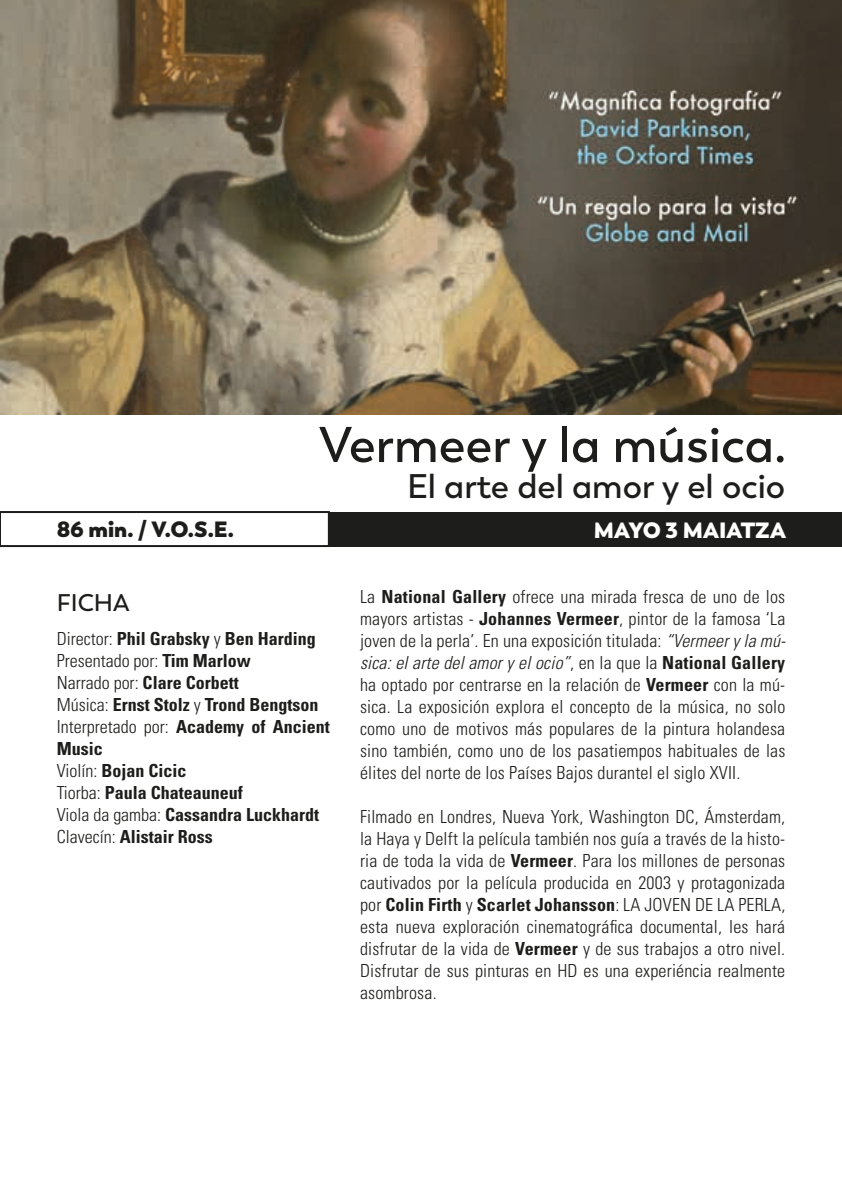
<style>
.page{position:relative;width:842px;height:1191px;background:#fff}
.page>*{position:absolute;margin:0;border:0;box-sizing:border-box;transform-origin:0 0}
.t1{font:600 50px "Trenda";color:#1d1d1b}
.t2{font:600 34px "Trenda";color:#1d1d1b}
.t3{font:600 24px "Trenda";color:#1d1d1b}
.t4{font:800 22px "Trenda";color:#1d1d1b}
.t5{font:800 22px "Trenda";color:#fff}
.t6{font:300 condensed 18px/22px "Univers";letter-spacing:.01em;color:#1d1d1b;text-align:justify}
.t7{font:700 condensed 18px/22px "Univers";color:#1d1d1b}
.s1{font-weight:300}
.s2{font-weight:700}
.s3{font-style:italic}
</style>
<div class="page">
<div style="left:256px;top:512px;width:586px;height:34px;background:#1d1d1b"></div>
<div style="left:0;top:512px;width:329px;height:34px;background:#fff"></div>
<div style="left:0;top:511px;width:330px;height:36px;border:2px solid #1d1d1b"></div>
<img style="left:0;top:0;width:842px;height:414px">
<h1 class="t1" style="left:319px;top:415px;width:469px">Vermeer y la música.</h1>
<h2 class="t2" style="left:407px;top:466px;width:380px">El arte del amor y el ocio</h2>
<p class="t4" style="left:57px;top:515px;width:179px">86 MIN. / V.O.S.E.</p>
<p class="t5" style="left:594px;top:516px;width:194px">MAYO 3 MAIATZA</p>
<h3 class="t3" style="left:57px;top:588px;width:74px">Ficha</h3>
<p class="t7" style="left:57px;top:627px;width:275px"><span class="s1">Director:</span> Phil Grabsky <span class="s1">y</span> Ben Harding<br><span class="s1">Presentado por:</span> Tim Marlow<br><span class="s1">Narrado por:</span> Clare Corbett<br><span class="s1">Música:</span> Ernst Stolz <span class="s1">y</span> Trond Bengtson<br><span class="s1">I nterpretado por:</span> Academy of Ancient<br>Music<br><span class="s1">Violín:</span> Bojan Cicic<br><span class="s1">Tiorba:</span> Paula Chateauneuf<br><span class="s1">Viola da gamba:</span> Cassandra Luckhardt<br><span class="s1">Clavecín:</span> Alistair Ross</p>
<p class="t6" style="left:360px;top:585px;width:427px">La <span class="s2">National Gallery</span> ofrece una mirada fresca de uno de los mayors artistas - <span class="s2">Johannes Vermeer</span>, pintor de la famosa ‘La joven de la perla’. En una exposición titulada: <span class="s3">“Vermeer y la mú&shy;sica: el arte del amor y el ocio”</span>, en la que la <span class="s2">National Gallery </span>ha optado por centrarse en la relación de <span class="s2">Vermeer</span> con la mú&shy;sica. La exposición explora el concepto de la música, no solo como uno de motivos más populares de la pintura holandesa sino también, como uno de los pasatiempos habituales de las élites del norte de los Países Bajos durantel el siglo XVII .</p>
<p class="t6" style="left:360px;top:805px;width:427px">Filmado en Londres, Nueva York, Washington DC, Ámsterdam, la Haya y Delft la película también nos guía a través de la histo&shy;ria de toda la vida de <span class="s2">Vermeer</span>. Para los millones de personas cautivados por la película producida en 2003 y protagonizada por <span class="s2">Colin Firth</span> y <span class="s2">Scarlet Johansson</span>: La Joven</p>
<p class="t6" style="left:695px;top:893px;width:53px">delaperla</p>
<p class="t6" style="left:360px;top:893px;width:427px;text-indent:421px">, esta nueva exploración cinematográfica documental, les hará disfrutar de la vida de <span class="s2">Vermeer</span> y de sus trabajos a otro nivel.<br>Disfrutar de sus pinturas en HD es una experiéncia realmente asombrosa.</p>
</div>
